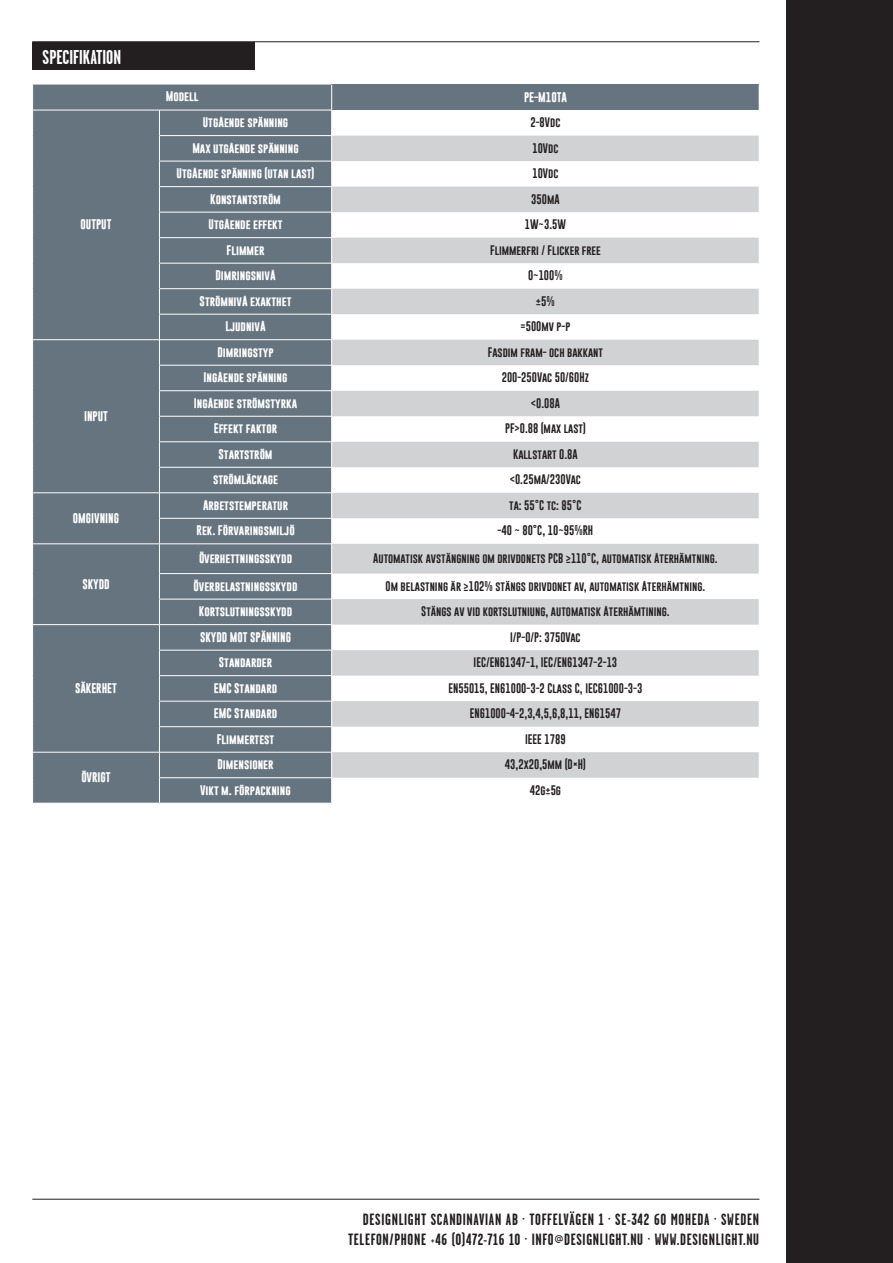
<style>
.page{position:relative;width:893px;height:1263px;background:#fff}
.page>*{position:absolute;margin:0;border:0;box-sizing:border-box;transform-origin:0 0}
.t1{font:700 20.1px "Garage Gothic";color:#fff}
.t2{font:700 16.35px/19.6px "Garage Gothic";letter-spacing:.04em;color:#231f20;text-align:right}
.t3{font:10.2px "Gobold";color:#231f20}
.t4{font:700 10.2px "Gobold";color:#fff}
</style>
<div class="page">
<div style="left:787px;top:0;width:93px;height:1263px;background:#231f20"></div>
<hr style="left:32px;top:1199px;width:727px;height:1px;background:#231f20">
<div style="left:880px;top:0;width:13px;height:1263px;background:#231f20"></div>
<hr style="left:32px;top:41px;width:727px;height:1px;background:#231f20">
<div style="left:32px;top:42px;width:222px;height:28px;background:#231f20"></div>
<div style="left:33px;top:85px;width:298px;height:718px;background:#66747f"></div>
<div style="left:332px;top:85px;width:427px;height:25px;background:#66747f"></div>
<svg style="left:332px;top:136px;width:427px;height:642px;fill:#d1d2d4"></svg>
<hr style="left:32px;top:110px;width:127px;height:1px;background:#fff">
<hr style="left:159px;top:110px;width:173px;height:1px;background:#fff">
<hr style="left:159px;top:135px;width:173px;height:1px;background:#fff">
<hr style="left:159px;top:161px;width:173px;height:1px;background:#fff">
<hr style="left:159px;top:186px;width:173px;height:1px;background:#fff">
<hr style="left:159px;top:212px;width:173px;height:1px;background:#fff">
<hr style="left:159px;top:237px;width:173px;height:1px;background:#fff">
<hr style="left:159px;top:263px;width:173px;height:1px;background:#fff">
<hr style="left:159px;top:288px;width:173px;height:1px;background:#fff">
<hr style="left:159px;top:314px;width:173px;height:1px;background:#fff">
<hr style="left:32px;top:339px;width:127px;height:1px;background:#fff">
<hr style="left:159px;top:339px;width:173px;height:1px;background:#fff">
<hr style="left:159px;top:365px;width:173px;height:1px;background:#fff">
<hr style="left:159px;top:390px;width:173px;height:1px;background:#fff">
<hr style="left:159px;top:416px;width:173px;height:1px;background:#fff">
<hr style="left:159px;top:441px;width:173px;height:1px;background:#fff">
<hr style="left:159px;top:467px;width:173px;height:1px;background:#fff">
<hr style="left:32px;top:492px;width:127px;height:1px;background:#fff">
<hr style="left:159px;top:492px;width:173px;height:1px;background:#fff">
<svg style="left:32px;top:109px;width:1px;height:410px"></svg>
<hr style="left:159px;top:518px;width:173px;height:1px;background:#fff">
<hr style="left:32px;top:543px;width:127px;height:1px;background:#fff">
<hr style="left:159px;top:543px;width:173px;height:1px;background:#fff">
<hr style="left:159px;top:573px;width:173px;height:1px;background:#fff">
<hr style="left:159px;top:599px;width:173px;height:1px;background:#fff">
<hr style="left:32px;top:624px;width:127px;height:1px;background:#fff">
<hr style="left:159px;top:624px;width:173px;height:1px;background:#fff">
<hr style="left:159px;top:650px;width:173px;height:1px;background:#fff">
<hr style="left:159px;top:675px;width:173px;height:1px;background:#fff">
<hr style="left:159px;top:701px;width:173px;height:1px;background:#fff">
<hr style="left:159px;top:726px;width:173px;height:1px;background:#fff">
<hr style="left:32px;top:752px;width:127px;height:1px;background:#fff">
<hr style="left:159px;top:752px;width:173px;height:1px;background:#fff">
<hr style="left:159px;top:777px;width:173px;height:1px;background:#fff">
<svg style="left:159px;top:110px;width:1px;height:693px"></svg>
<svg style="left:331px;top:85px;width:1px;height:718px"></svg>
<h1 class="t1" style="left:43px;top:46px;width:80px">SPECIFIKATION</h1>
<p class="t4" style="left:81px;top:218px;width:32px">OUTPUT</p>
<p class="t4" style="left:84px;top:409px;width:25px">INPUT</p>
<p class="t4" style="left:73px;top:511px;width:48px">OMGIVNING</p>
<p class="t4" style="left:82px;top:577px;width:29px">SKYDD</p>
<p class="t4" style="left:75px;top:681px;width:43px">SÄKERHET</p>
<p class="t4" style="left:81px;top:770px;width:31px">ÖVRIGT</p>
<p class="t4" style="left:166px;top:90px;width:34px">Modell</p>
<p class="t4" style="left:524px;top:90px;width:44px">PE-M10TA</p>
<p class="t4" style="left:203px;top:116px;width:87px">Utgående spänning</p>
<p class="t3" style="left:530px;top:116px;width:31px">2-8Vdc</p>
<p class="t4" style="left:192px;top:141px;width:108px">Max utgående spänning</p>
<p class="t3" style="left:532px;top:141px;width:27px">10Vdc</p>
<p class="t4" style="left:177px;top:167px;width:139px">Utgående spänning (utan last)</p>
<p class="t3" style="left:532px;top:167px;width:27px">10Vdc</p>
<p class="t4" style="left:210px;top:192px;width:72px">Konstantström</p>
<p class="t3" style="left:531px;top:192px;width:30px">350mA</p>
<p class="t4" style="left:209px;top:218px;width:75px">Utgående effekt</p>
<p class="t3" style="left:525px;top:218px;width:43px">1W~3.5W</p>
<p class="t4" style="left:226px;top:243px;width:40px">Flimmer</p>
<p class="t3" style="left:490px;top:243px;width:112px">Flimmerfri / Flicker free</p>
<p class="t4" style="left:215px;top:269px;width:62px">Dimringsnivå</p>
<p class="t3" style="left:528px;top:269px;width:36px">0~100%</p>
<p class="t4" style="left:200px;top:294px;width:93px">Strömnivå exakthet</p>
<p class="t3" style="left:536px;top:294px;width:20px">±5%</p>
<p class="t4" style="left:225px;top:320px;width:42px">Ljudnivå</p>
<p class="t3" style="left:521px;top:320px;width:51px">=500mv p-p</p>
<p class="t4" style="left:217px;top:345px;width:58px">Dimringstyp</p>
<p class="t3" style="left:488px;top:345px;width:117px">Fasdim fram- och bakkant</p>
<p class="t4" style="left:204px;top:371px;width:85px">Ingående spänning</p>
<p class="t3" style="left:502px;top:371px;width:89px">200-250Vac 50/60Hz</p>
<p class="t4" style="left:194px;top:396px;width:105px">Ingående strömstyrka</p>
<p class="t3" style="left:531px;top:396px;width:30px">&lt;0.08A</p>
<p class="t4" style="left:214px;top:422px;width:65px">Effekt faktor</p>
<p class="t3" style="left:505px;top:422px;width:82px">PF&gt;0.88 (max last)</p>
<p class="t4" style="left:219px;top:447px;width:55px">Startström</p>
<p class="t3" style="left:513px;top:447px;width:66px">Kallstart 0.8A</p>
<p class="t4" style="left:213px;top:473px;width:67px">strömläckage</p>
<p class="t3" style="left:510px;top:473px;width:72px">&lt;0.25mA/230Vac</p>
<p class="t4" style="left:203px;top:498px;width:87px">Arbetstemperatur</p>
<p class="t3" style="left:509px;top:498px;width:74px">ta: 55°C tc: 85°C</p>
<p class="t4" style="left:197px;top:524px;width:100px">Rek. Förvaringsmiljö</p>
<p class="t3" style="left:498px;top:524px;width:97px">-40 ~ 80°C, 10~95%RH</p>
<p class="t4" style="left:199px;top:551px;width:95px">Överhettningsskydd</p>
<p class="t3" style="left:373px;top:552px;width:346px">Automatisk avstängning om drivdonets PCB ≥110°C, automatisk återhämtning.</p>
<p class="t4" style="left:194px;top:579px;width:105px">Överbelastningsskydd</p>
<p class="t3" style="left:386px;top:579px;width:321px">Om belastning är ≥102% stängs drivdonet av, automatisk återhämtning.</p>
<p class="t4" style="left:199px;top:605px;width:95px">Kortslutningsskydd</p>
<p class="t3" style="left:421px;top:605px;width:250px">Stängs av vid kortslutniung, automatisk återhämtining.</p>
<p class="t4" style="left:200px;top:630px;width:93px">SKYDD MOT SPÄNNING</p>
<p class="t3" style="left:510px;top:630px;width:72px">I/P-O/P: 3750Vac</p>
<p class="t4" style="left:219px;top:656px;width:55px">Standarder</p>
<p class="t3" style="left:474px;top:656px;width:145px">IEC/EN61347-1, IEC/EN61347-2-13</p>
<p class="t4" style="left:214px;top:681px;width:65px">EMC Standard</p>
<p class="t3" style="left:448px;top:681px;width:195px">EN55015, EN61000-3-2 Class C, IEC61000-3-3</p>
<p class="t4" style="left:214px;top:707px;width:65px">EMC Standard</p>
<p class="t3" style="left:470px;top:707px;width:153px">EN61000-4-2,3,4,5,6,8,11, EN61547</p>
<p class="t4" style="left:217px;top:732px;width:59px">Flimmertest</p>
<p class="t3" style="left:525px;top:732px;width:42px">IEEE 1789</p>
<p class="t4" style="left:218px;top:758px;width:58px">Dimensioner</p>
<p class="t3" style="left:505px;top:758px;width:82px">43,2x20,5mm (D×H)</p>
<p class="t4" style="left:200px;top:783px;width:92px">Vikt m. förpackning</p>
<p class="t3" style="left:530px;top:783px;width:33px">42g±5g</p>
<h2 class="t2" style="left:348px;top:1210px;width:413px">DESIGNLIGHT SCANDINAVIAN AB · TOFFELVÄGEN 1 · SE-342 60 MOHEDA · SWEDEN<br>TELEFON/PHONE +46 (0)472-716 10 · INFO@DESIGNLIGHT.NU · WWW.DESIGNLIGHT.NU</h2>
</div>
